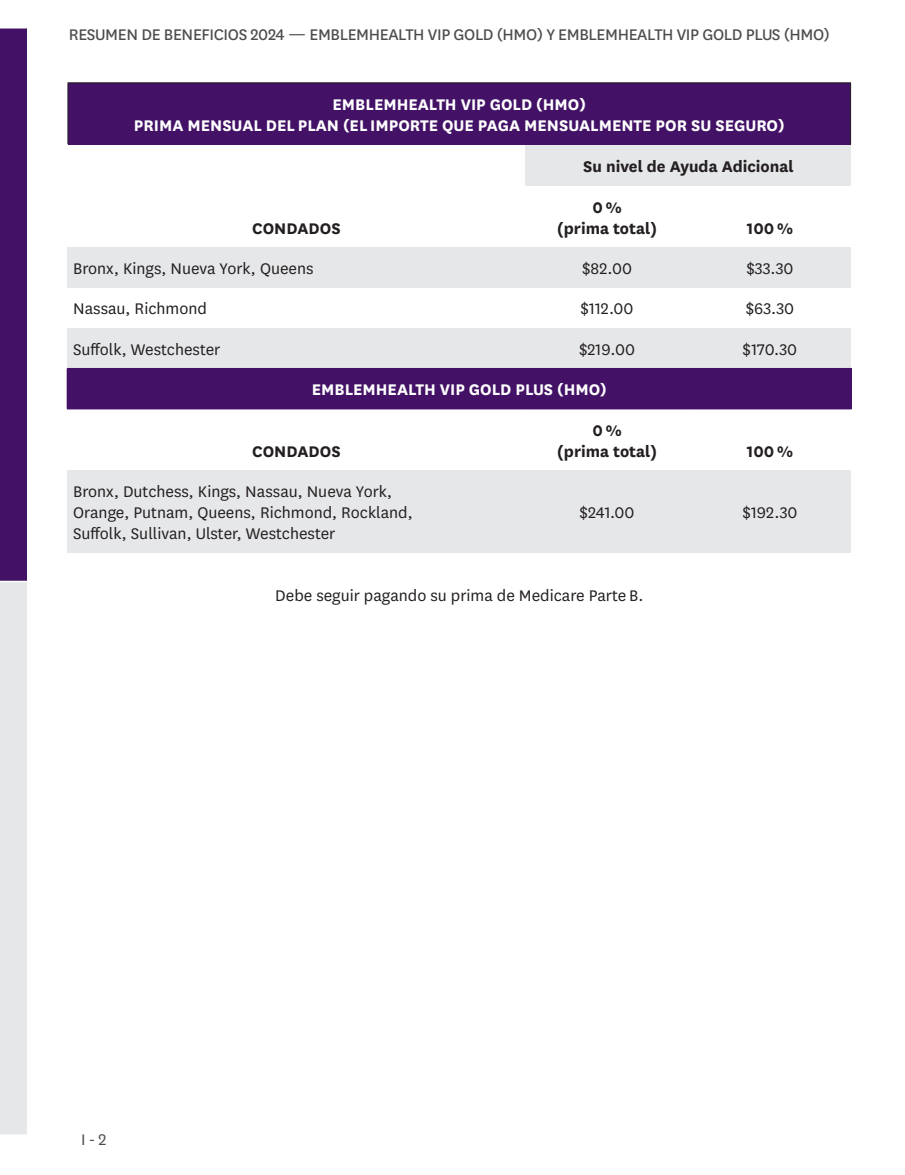
<style>
.page{position:relative;width:905px;height:1175px;background:#fff}
.page>*{position:absolute;margin:0;border:0;box-sizing:border-box;transform-origin:0 0}
.t1{font:18px/21px "National";color:#231f20}
.t2{font:700 18px/21px "National";color:#fff;text-align:center}
.t3{font:18px "National";letter-spacing:-.02em;color:#4b4c4d}
.t4{font:700 18px/21px "National";color:#231f20;text-align:center}
.t5{font:18px "National";color:#4b4c4d}
</style>
<div class="page">
<div style="left:0;top:28px;width:27px;height:553px;background:#431266"></div>
<div style="left:0;top:581px;width:27px;height:554px;background:#e6e7e9"></div>
<hr style="left:0;top:580px;width:27px;height:2px;background:#fff">
<hr style="left:0;top:1134px;width:27px;height:2px;background:#fff">
<div style="left:68px;top:83px;width:782px;height:61px;background:#431266"></div>
<hr style="left:68px;top:83px;width:1px;height:61px;background:#231f20">
<hr style="left:68px;top:82px;width:782px;height:1px;background:#231f20">
<hr style="left:850px;top:83px;width:1px;height:61px;background:#231f20">
<div style="left:525px;top:145px;width:326px;height:40px;background:#e6e7e9"></div>
<div style="left:67px;top:247px;width:458px;height:40px;background:#e6e7e9"></div>
<div style="left:525px;top:247px;width:163px;height:40px;background:#e6e7e9"></div>
<div style="left:688px;top:247px;width:163px;height:40px;background:#e6e7e9"></div>
<div style="left:67px;top:328px;width:458px;height:40px;background:#e6e7e9"></div>
<div style="left:525px;top:328px;width:163px;height:40px;background:#e6e7e9"></div>
<div style="left:688px;top:328px;width:163px;height:40px;background:#e6e7e9"></div>
<div style="left:688px;top:470px;width:163px;height:83px;background:#e6e7e9"></div>
<div style="left:67px;top:368px;width:784px;height:41px;background:#431266"></div>
<div style="left:67px;top:470px;width:458px;height:83px;background:#e6e7e9"></div>
<div style="left:525px;top:470px;width:163px;height:83px;background:#e6e7e9"></div>
<hr style="left:851px;top:368px;width:1px;height:41px;background:#431266">
<hr style="left:67px;top:409px;width:458px;height:1px;background:#431266">
<hr style="left:525px;top:409px;width:163px;height:1px;background:#431266">
<hr style="left:688px;top:409px;width:163px;height:1px;background:#431266">
<p class="t3" style="left:69px;top:23px;width:762px">RESUMEN DE BENEFICIOS 2024 — EMBLEMHEALTH VIP GOLD (HMO) Y EMBLEMHEALTH VIP GOLD PLUS (HMO)</p>
<p class="t2" style="left:134px;top:92px;width:652px">EMBLEMHEALTH VIP GOLD (HMO)<br>PRIMA MENSUAL DEL PLAN (EL IMPORTE QUE PAGA MENSUALMENTE POR SU SEGURO)</p>
<p class="t4" style="left:583px;top:155px;width:212px">Su nivel de Ayuda Adicional</p>
<p class="t4" style="left:252px;top:216px;width:90px">CONDADOS</p>
<p class="t4" style="left:557px;top:195px;width:101px">0 %<br>(prima total)</p>
<p class="t4" style="left:746px;top:216px;width:48px">100 %</p>
<p class="t1" style="left:73px;top:257px;width:242px">Bronx, Kings, Nueva York, Queens</p>
<p class="t1" style="left:582px;top:257px;width:51px">$82.00</p>
<p class="t1" style="left:746px;top:257px;width:49px">$33.30</p>
<p class="t1" style="left:73px;top:298px;width:135px">Nassau, Richmond</p>
<p class="t1" style="left:580px;top:298px;width:55px">$112.00</p>
<p class="t1" style="left:745px;top:298px;width:50px">$63.30</p>
<p class="t1" style="left:73px;top:338px;width:149px">Suffolk, Westchester</p>
<p class="t1" style="left:579px;top:338px;width:57px">$219.00</p>
<p class="t1" style="left:742px;top:338px;width:56px">$170.30</p>
<p class="t2" style="left:312px;top:378px;width:296px">EMBLEMHEALTH VIP GOLD PLUS (HMO)</p>
<p class="t4" style="left:252px;top:439px;width:90px">CONDADOS</p>
<p class="t1" style="left:73px;top:480px;width:341px">Bronx, Dutchess, Kings, Nassau, Nueva York,<br>Orange, Putnam, Queens, Richmond, Rockland,<br>Suffolk, Sullivan, Ulster, Westchester</p>
<p class="t4" style="left:557px;top:418px;width:101px">0 %<br>(prima total)</p>
<p class="t4" style="left:746px;top:439px;width:48px">100 %</p>
<p class="t1" style="left:579px;top:501px;width:56px">$241.00</p>
<p class="t1" style="left:742px;top:501px;width:57px">$192.30</p>
<p class="t1" style="left:275px;top:584px;width:370px">Debe seguir pagando su prima de Medicare Parte B.</p>
<p class="t5" style="left:81px;top:1127px;width:27px">I - 2</p>
</div>
